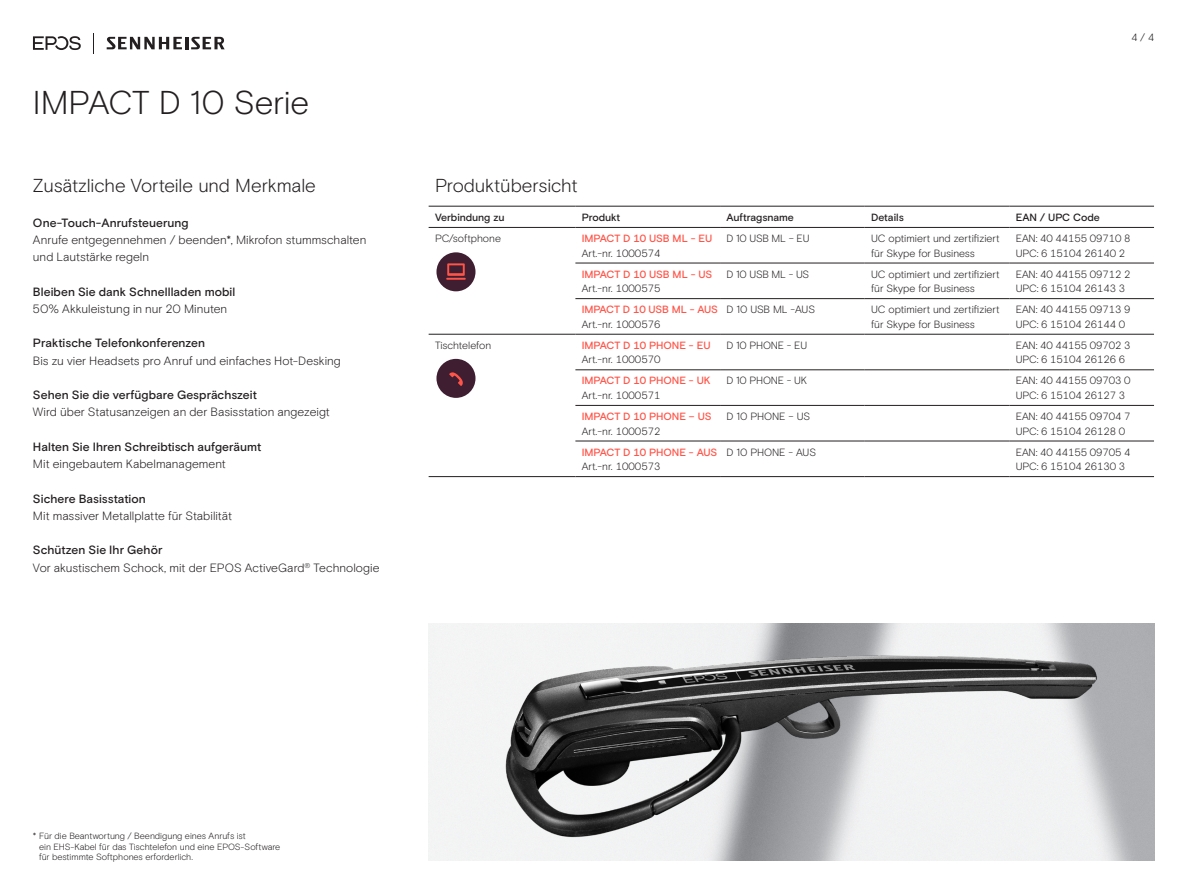
<style>
.page{position:relative;width:1187px;height:893px;background:#fff}
.page>*{position:absolute;margin:0;border:0;box-sizing:border-box;transform-origin:0 0}
.t1{font:300 33px "EPOS Basis";letter-spacing:-.01em;color:#231f20}
.t2{font:300 18.75px "EPOS Basis";letter-spacing:-.01em;color:#231f20}
.t3{font:300 12px/17.2px "EPOS Basis";color:#231f20}
.t4{font:500 12px "EPOS Basis";letter-spacing:.005em;color:#231f20}
.t5{font:300 10.5px/14.7px "EPOS Basis";letter-spacing:-.01em;color:#231f20}
.t6{font:500 10.5px "EPOS Basis";letter-spacing:-.01em;color:#ff5549}
.t7{font:500 10.5px "EPOS Basis";letter-spacing:-.005em;color:#231f20}
.t8{font:300 9px/10.5px "EPOS Basis";letter-spacing:-.005em;color:#231f20}
.s1{font-weight:500}
</style>
<div class="page">
<img style="left:433px;top:629px;width:713px;height:226px">
<svg style="left:93px;top:33px;width:1px;height:20px"></svg>
<svg style="left:107px;top:37px;width:118px;height:12px"></svg>
<svg style="left:33px;top:36px;width:48px;height:14px"></svg>
<div style="left:436px;top:252px;width:39px;height:39px;background:#3f1e31;border-radius:50%"></div>
<svg style="left:446px;top:263px;width:19px;height:17px"></svg>
<hr style="left:720px;top:227px;width:144px;height:1px;background:#231f20">
<hr style="left:575px;top:334px;width:145px;height:1px;background:#231f20">
<hr style="left:720px;top:334px;width:144px;height:1px;background:#231f20">
<hr style="left:1009px;top:334px;width:144px;height:1px;background:#231f20">
<hr style="left:720px;top:206px;width:144px;height:1px;background:#231f20">
<hr style="left:575px;top:227px;width:145px;height:1px;background:#231f20">
<hr style="left:428px;top:227px;width:147px;height:1px;background:#231f20">
<hr style="left:428px;top:206px;width:147px;height:1px;background:#231f20">
<hr style="left:575px;top:206px;width:145px;height:1px;background:#231f20">
<hr style="left:864px;top:206px;width:145px;height:1px;background:#231f20">
<hr style="left:1009px;top:206px;width:144px;height:1px;background:#231f20">
<hr style="left:864px;top:334px;width:145px;height:1px;background:#231f20">
<hr style="left:864px;top:227px;width:145px;height:1px;background:#231f20">
<hr style="left:1009px;top:227px;width:144px;height:1px;background:#231f20">
<hr style="left:575px;top:263px;width:145px;height:1px;background:#231f20">
<hr style="left:720px;top:263px;width:144px;height:1px;background:#231f20">
<hr style="left:864px;top:263px;width:145px;height:1px;background:#231f20">
<hr style="left:1009px;top:263px;width:144px;height:1px;background:#231f20">
<hr style="left:575px;top:298px;width:145px;height:1px;background:#231f20">
<hr style="left:720px;top:298px;width:144px;height:1px;background:#231f20">
<hr style="left:864px;top:298px;width:145px;height:1px;background:#231f20">
<hr style="left:1009px;top:298px;width:144px;height:1px;background:#231f20">
<hr style="left:575px;top:370px;width:145px;height:1px;background:#231f20">
<hr style="left:720px;top:370px;width:144px;height:1px;background:#231f20">
<hr style="left:864px;top:370px;width:145px;height:1px;background:#231f20">
<hr style="left:1009px;top:370px;width:144px;height:1px;background:#231f20">
<hr style="left:575px;top:476px;width:145px;height:1px;background:#231f20">
<hr style="left:720px;top:476px;width:144px;height:1px;background:#231f20">
<hr style="left:864px;top:476px;width:145px;height:1px;background:#231f20">
<hr style="left:1009px;top:476px;width:144px;height:1px;background:#231f20">
<hr style="left:575px;top:405px;width:145px;height:1px;background:#231f20">
<hr style="left:720px;top:405px;width:144px;height:1px;background:#231f20">
<hr style="left:864px;top:405px;width:145px;height:1px;background:#231f20">
<hr style="left:1009px;top:405px;width:144px;height:1px;background:#231f20">
<hr style="left:575px;top:441px;width:145px;height:1px;background:#231f20">
<hr style="left:720px;top:441px;width:144px;height:1px;background:#231f20">
<hr style="left:864px;top:441px;width:145px;height:1px;background:#231f20">
<hr style="left:1009px;top:441px;width:144px;height:1px;background:#231f20">
<hr style="left:428px;top:334px;width:147px;height:1px;background:#231f20">
<hr style="left:428px;top:476px;width:147px;height:1px;background:#231f20">
<div style="left:436px;top:359px;width:39px;height:39px;background:#3f1e31;border-radius:50%"></div>
<svg style="left:449px;top:372px;width:14px;height:14px"></svg>
<h1 class="t1" style="left:33px;top:88px;width:277px">IMPACT D 10 Serie</h1>
<h2 class="t2" style="left:33px;top:177px;width:284px">Zusätzliche Vorteile und Merkmale</h2>
<p class="t4" style="left:33px;top:218px;width:157px">One-Touch-Anrufsteuerung</p>
<p class="t3" style="left:33px;top:232px;width:335px">Anrufe entgegennehmen / beenden*, Mikrofon stummschalten und Lautstärke regeln</p>
<p class="t4" style="left:33px;top:287px;width:204px">Bleiben Sie dank Schnellladen mobil</p>
<p class="t3" style="left:33px;top:301px;width:196px">50% Akkuleistung in nur 20 Minuten</p>
<p class="t4" style="left:33px;top:338px;width:174px">Praktische Telefonkonferenzen</p>
<p class="t3" style="left:33px;top:352px;width:309px">Bis zu vier Headsets pro Anruf und einfaches Hot-Desking</p>
<p class="t4" style="left:33px;top:390px;width:225px">Sehen Sie die verfügbare Gesprächszeit</p>
<p class="t3" style="left:33px;top:404px;width:298px">Wird über Statusanzeigen an der Basisstation angezeigt</p>
<p class="t4" style="left:33px;top:442px;width:230px">Halten Sie Ihren Schreibtisch aufgeräumt</p>
<p class="t3" style="left:33px;top:456px;width:194px">Mit eingebautem Kabelmanagement</p>
<p class="t4" style="left:33px;top:494px;width:114px">Sichere Basisstation</p>
<p class="t3" style="left:33px;top:508px;width:200px">Mit massiver Metallplatte für Stabilität</p>
<p class="t3" style="left:33px;top:542px;width:348px"><span class="s1">Schützen Sie Ihr Gehör<br></span>Vor akustischem Schock, mit der EPOS ActiveGard<sup>®</sup> Technologie</p>
<p class="t5" style="left:1131px;top:31px;width:24px">4 / 4</p>
<h2 class="t2" style="left:435px;top:177px;width:144px">Produktübersicht</h2>
<p class="t7" style="left:435px;top:213px;width:71px">Verbindung zu</p>
<p class="t7" style="left:581px;top:213px;width:40px">Produkt</p>
<p class="t7" style="left:726px;top:213px;width:69px">Auftragsname</p>
<p class="t7" style="left:871px;top:213px;width:34px">Details</p>
<p class="t7" style="left:1015px;top:213px;width:86px">EAN / UPC Code</p>
<p class="t5" style="left:435px;top:232px;width:67px">PC/softphone</p>
<p class="t6" style="left:581px;top:234px;width:132px">IMPACT D 10 USB ML - EU</p>
<p class="t5" style="left:581px;top:246px;width:80px">Art.-nr. 1000574</p>
<p class="t5" style="left:726px;top:232px;width:85px">D 10 USB ML – EU</p>
<p class="t5" style="left:871px;top:232px;width:130px">UC optimiert und zertifiziert für Skype for Business</p>
<p class="t5" style="left:1015px;top:232px;width:116px">EAN: 40 44155 09710 8<br>UPC: 6 15104 26140 2</p>
<p class="t6" style="left:581px;top:270px;width:132px">IMPACT D 10 USB ML - US</p>
<p class="t5" style="left:581px;top:282px;width:80px">Art.-nr. 1000575</p>
<p class="t5" style="left:726px;top:267px;width:84px">D 10 USB ML - US</p>
<p class="t5" style="left:871px;top:267px;width:130px">UC optimiert und zertifiziert für Skype for Business</p>
<p class="t5" style="left:1015px;top:267px;width:116px">EAN: 40 44155 09712 2<br>UPC: 6 15104 26143 3</p>
<p class="t6" style="left:581px;top:305px;width:138px">IMPACT D 10 USB ML - AUS</p>
<p class="t5" style="left:581px;top:317px;width:80px">Art.-nr. 1000576</p>
<p class="t5" style="left:726px;top:303px;width:90px">D 10 USB ML -AUS</p>
<p class="t5" style="left:871px;top:303px;width:130px">UC optimiert und zertifiziert für Skype for Business</p>
<p class="t5" style="left:1015px;top:303px;width:116px">EAN: 40 44155 09713 9<br>UPC: 6 15104 26144 0</p>
<p class="t5" style="left:435px;top:338px;width:58px">Tischtelefon</p>
<p class="t6" style="left:581px;top:341px;width:130px">IMPACT D 10 PHONE - EU</p>
<p class="t5" style="left:581px;top:353px;width:80px">Art.-nr. 1000570</p>
<p class="t5" style="left:726px;top:338px;width:82px">D 10 PHONE - EU</p>
<p class="t5" style="left:1015px;top:338px;width:116px">EAN: 40 44155 09702 3<br>UPC: 6 15104 26126 6</p>
<p class="t6" style="left:581px;top:376px;width:130px">IMPACT D 10 PHONE - UK</p>
<p class="t5" style="left:581px;top:389px;width:80px">Art.-nr. 1000571</p>
<p class="t5" style="left:726px;top:374px;width:82px">D 10 PHONE - UK</p>
<p class="t5" style="left:1015px;top:374px;width:116px">EAN: 40 44155 09703 0<br>UPC: 6 15104 26127 3</p>
<p class="t6" style="left:581px;top:412px;width:131px">IMPACT D 10 PHONE – US</p>
<p class="t5" style="left:581px;top:424px;width:80px">Art.-nr. 1000572</p>
<p class="t5" style="left:726px;top:410px;width:85px">D 10 PHONE – US</p>
<p class="t5" style="left:1015px;top:410px;width:116px">EAN: 40 44155 09704 7<br>UPC: 6 15104 26128 0</p>
<p class="t6" style="left:581px;top:448px;width:137px">IMPACT D 10 PHONE - AUS</p>
<p class="t5" style="left:581px;top:460px;width:80px">Art.-nr. 1000573</p>
<p class="t5" style="left:726px;top:445px;width:91px">D 10 PHONE - AUS</p>
<p class="t5" style="left:1015px;top:445px;width:116px">EAN: 40 44155 09705 4<br>UPC: 6 15104 26130 3</p>
<p class="t8" style="left:39px;top:831px;width:243px;text-indent:-6px">* Für die Beantwortung / Beendigung eines Anrufs ist<br>ein EHS-Kabel für das Tischtelefon und eine EPOS-Software für bestimmte Softphones erforderlich.</p>
</div>
